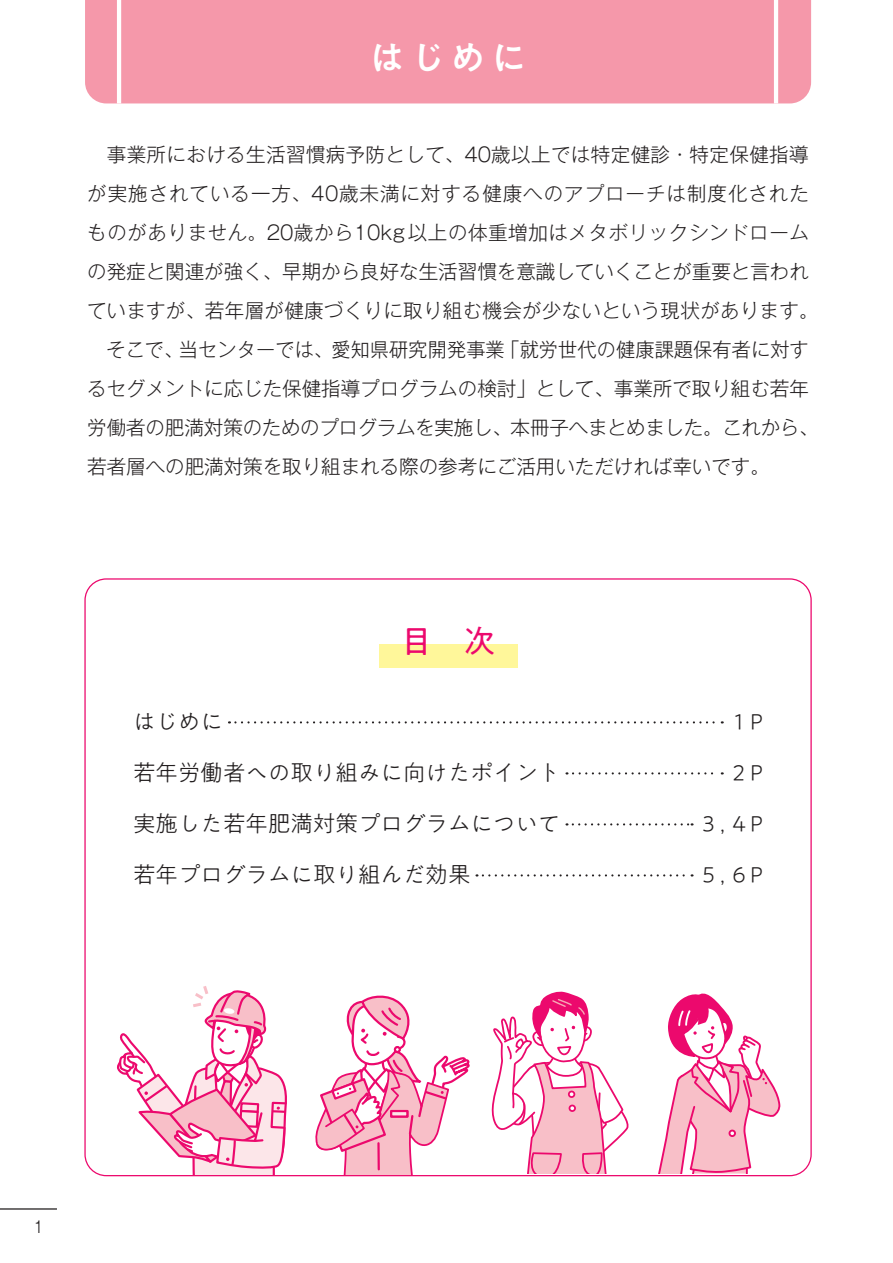
<style>
.page{position:relative;width:893px;height:1263px;background:#fff}
.page>*{position:absolute;margin:0;border:0;box-sizing:border-box;transform-origin:0 0}
.本文{font:500 36px "PA1 Gothic Std";color:#fff}
.本文-2{font:31.5px "PA1 Gothic Std";color:#ec096d}
.本文-3{font:300 22.5px "PA1 Gothic Std";color:#231f20}
.本文-4{font:300 19.5px/39px "Gothic MB101 Pr 6 N";letter-spacing:.01em;color:#231f20;text-align:center}
.t1{font:300 15.9px "Gothic MB101 Pr 6";color:#231f20}
</style>
<div class="page">
<svg style="left:117px;top:986px;width:170px;height:188px"></svg>
<svg style="left:491px;top:991px;width:138px;height:182px"></svg>
<svg style="left:658px;top:993px;width:123px;height:180px"></svg>
<svg style="left:315px;top:995px;width:155px;height:179px"></svg>
<div style="left:379px;top:644px;width:138px;height:24px;background:#fff79a"></div>
<div style="left:85px;top:0;width:726px;height:103px;background:#f598aa"></div>
<svg style="left:229px;top:721px;width:494px;height:2px"></svg>
<svg style="left:573px;top:772px;width:150px;height:2px"></svg>
<svg style="left:573px;top:823px;width:120px;height:2px"></svg>
<svg style="left:483px;top:874px;width:210px;height:2px"></svg>
<hr style="left:117px;top:0;width:4px;height:103px;background:#fff">
<hr style="left:774px;top:0;width:4px;height:103px;background:#fff">
<hr style="left:0;top:1208px;width:57px;height:1px;background:#231f20">
<p class="本文" style="left:369px;top:36px;width:159px">はじめに</p>
<p class="本文-4" style="left:87px;top:133px;width:733px">事業所における生活習慣病予防として、40歳以上では特定健診・特定保健指導<br>が実施されている一方、40歳未満に対する健康へのアプローチは制度化されたものがありません。20歳から10kg以上の体重増加はメタボリックシンドロームの発症と関連が強く、早期から良好な生活習慣を意識していくことが重要と言われていますが、若年層が健康づくりに取り組む機会が少ないという現状があります。</p>
<p class="本文-4" style="left:87px;top:328px;width:733px;text-align:left;text-indent:19px">そこで、当センターでは、愛知県研究開発事業「就労世代の健康課題保有者に対するセグメントに応じた保健指導プログラムの検討」として、事業所で取り組む若年労働者の肥満対策のためのプログラムを実施し、本冊子へまとめました。これから、若者層への肥満対策を取り組まれる際の参考にご活用いただければ幸いです。</p>
<p class="本文-2" style="left:401px;top:623px;width:96px">目　次</p>
<p class="本文-3" style="left:133px;top:709px;width:91px">はじめに</p>
<p class="本文-3" style="left:728px;top:709px;width:37px">１P</p>
<p class="本文-3" style="left:133px;top:760px;width:429px">若年労働者への取り組みに向けたポイント</p>
<p class="本文-3" style="left:728px;top:760px;width:37px">２P</p>
<p class="本文-3" style="left:133px;top:811px;width:429px">実施した若年肥満対策プログラムについて</p>
<p class="本文-3" style="left:697px;top:811px;width:67px">３, ４P</p>
<p class="本文-3" style="left:133px;top:862px;width:339px">若年プログラムに取り組んだ効果</p>
<p class="本文-3" style="left:697px;top:862px;width:67px">５, ６P</p>
<p class="t1" style="left:33px;top:1214px;width:12px">1</p>
</div>
